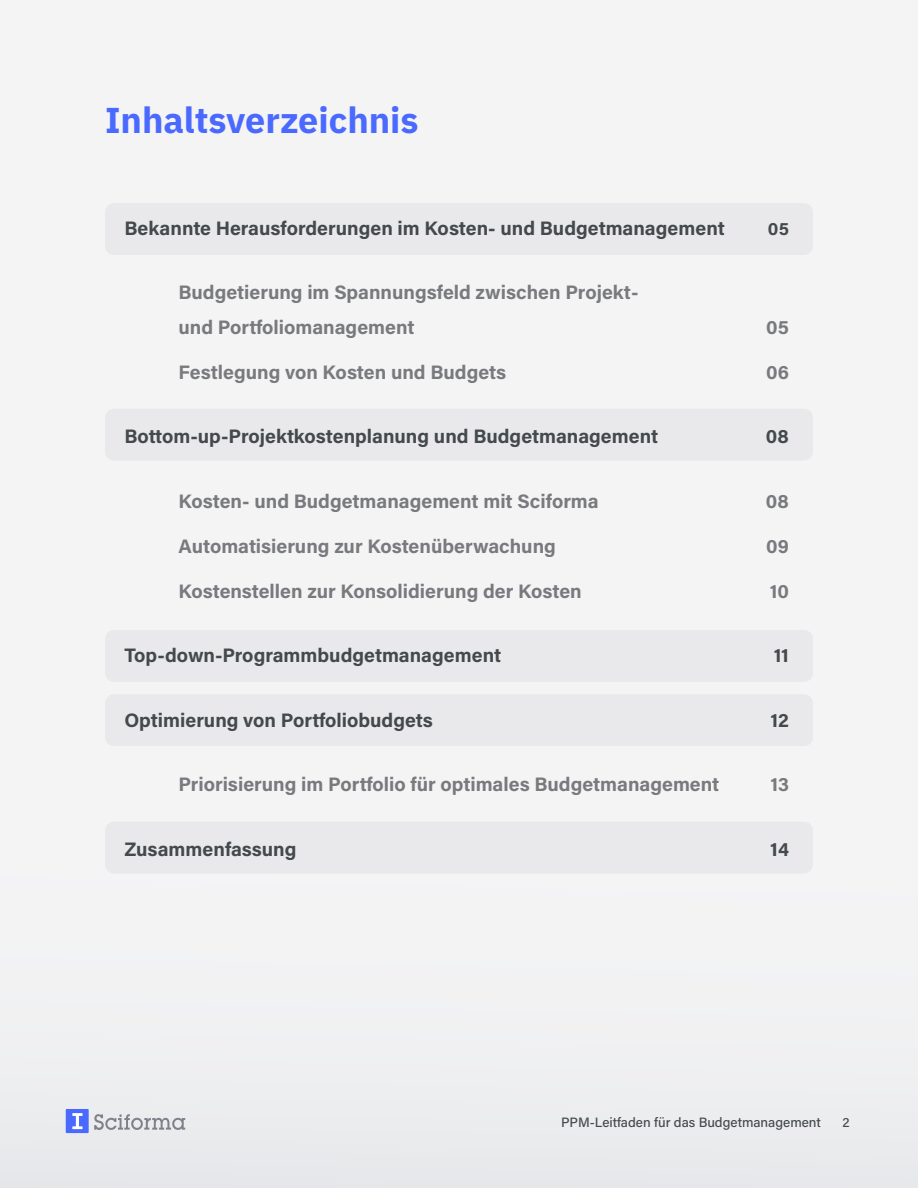
<style>
.page{position:relative;width:918px;height:1188px;background:#f4f4f5}
.page>*{position:absolute;margin:0;border:0;box-sizing:border-box;transform-origin:0 0}
.section_titles{font:700 36px "IBM Plex Sans";color:#4a69ff}
.body_text{font:700 19.5px "Acumin Pro";color:#797a7d}
.body_text-2{font:700 19.5px "Acumin Pro";color:#44494c}
.body_text-3{font:700 18px "Acumin Pro";color:#44494c}
.t1{font:500 13.5px "Acumin Pro";color:#44494c}
</style>
<div class="page">
<svg style="left:66px;top:1109px;width:119px;height:24px"></svg>
<div style="left:105px;top:694px;width:708px;height:52px;background:#e9e9eb;border-radius:9px"></div>
<div style="left:105px;top:630px;width:708px;height:52px;background:#e9e9eb;border-radius:9px"></div>
<div style="left:105px;top:822px;width:708px;height:52px;background:#e9e9eb;border-radius:9px"></div>
<div style="left:105px;top:409px;width:708px;height:52px;background:#e9e9eb;border-radius:9px"></div>
<div style="left:105px;top:203px;width:708px;height:52px;background:#e9e9eb;border-radius:9px"></div>
<p class="section_titles" style="left:105px;top:92px;width:315px">Inhaltsverzeichnis</p>
<p class="body_text-2" style="left:124px;top:214px;width:602px">Bekannte Herausforderungen im Kosten- und Budgetmanagement</p>
<p class="body_text-3" style="left:768px;top:216px;width:23px">05</p>
<p class="body_text" style="left:178px;top:279px;width:462px">Budgetierung im Spannungsfeld zwischen Projekt-</p>
<p class="body_text" style="left:178px;top:313px;width:238px">und Portfoliomanagement</p>
<p class="body_text" style="left:766px;top:313px;width:24px">05</p>
<p class="body_text" style="left:178px;top:358px;width:329px">Festlegung von Kosten und Budgets</p>
<p class="body_text" style="left:766px;top:358px;width:24px">06</p>
<p class="body_text-2" style="left:124px;top:423px;width:535px">Bottom-up-Projektkostenplanung und Budgetmanagement</p>
<p class="body_text-2" style="left:766px;top:423px;width:25px">08</p>
<p class="body_text" style="left:178px;top:487px;width:422px">Kosten- und Budgetmanagement mit Sciforma</p>
<p class="body_text" style="left:766px;top:487px;width:25px">08</p>
<p class="body_text" style="left:178px;top:532px;width:379px">Automatisierung zur Kostenüberwachung</p>
<p class="body_text" style="left:766px;top:532px;width:24px">09</p>
<p class="body_text" style="left:178px;top:577px;width:405px">Kostenstellen zur Konsolidierung der Kosten</p>
<p class="body_text" style="left:770px;top:577px;width:21px">10</p>
<p class="body_text-2" style="left:124px;top:642px;width:378px">Top-down-Programmbudgetmanagement</p>
<p class="body_text-2" style="left:774px;top:642px;width:17px">11</p>
<p class="body_text-2" style="left:124px;top:706px;width:310px">Optimierung von Portfoliobudgets</p>
<p class="body_text-2" style="left:770px;top:706px;width:20px">12</p>
<p class="body_text" style="left:178px;top:771px;width:542px">Priorisierung im Portfolio für optimales Budgetmanagement</p>
<p class="body_text" style="left:770px;top:771px;width:20px">13</p>
<p class="body_text-2" style="left:124px;top:835px;width:174px">Zusammenfassung</p>
<p class="body_text-2" style="left:770px;top:835px;width:20px">14</p>
<p class="t1" style="left:561px;top:1113px;width:261px">PPM-Leitfaden für das Budgetmanagement</p>
<p class="t1" style="left:842px;top:1113px;width:9px">2</p>
</div>
